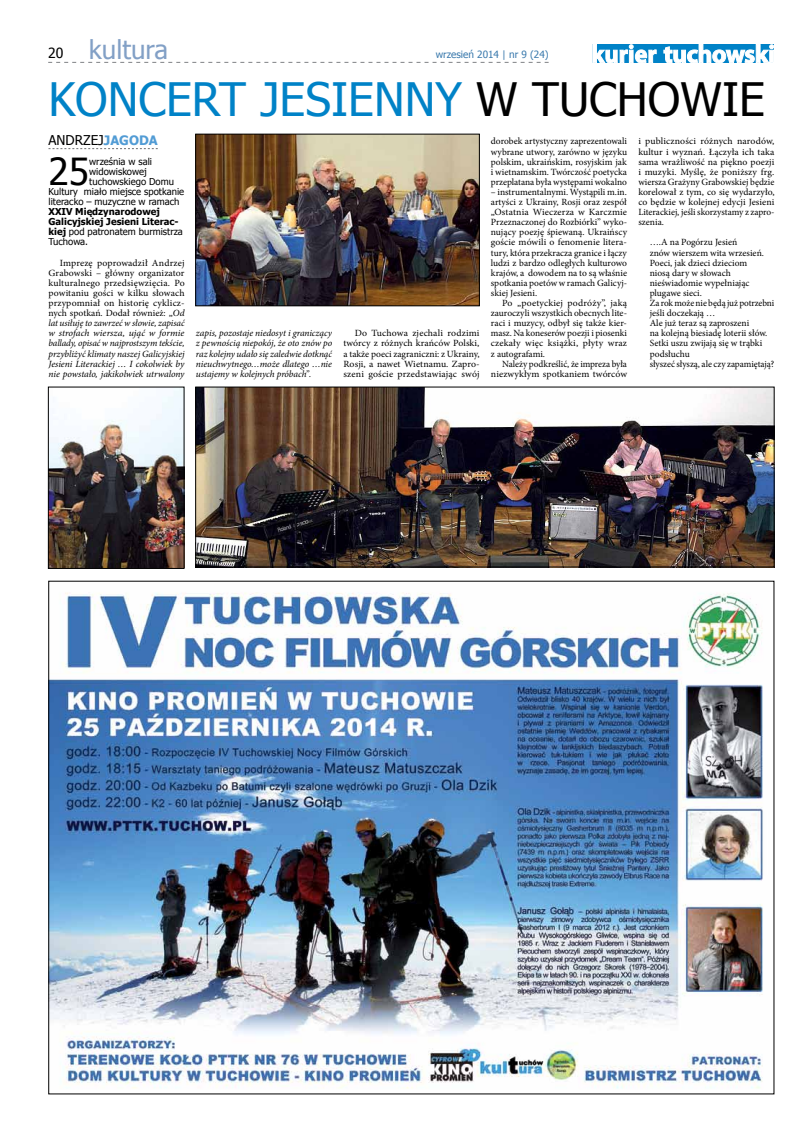
<style>
.page{position:relative;width:808px;height:1134px;background:#fff}
.page>*{position:absolute;margin:0;border:0;box-sizing:border-box;transform-origin:0 0}
.t1{font:46px "Tahoma";color:#0082c7}
.t2{font:37.3px "Tahoma";color:#000}
.t3{font:26px "Tahoma";color:#82a0c6}
.t4{font:13.5px "Tahoma";color:#000}
.t5{font:700 13px "Tahoma";color:#529cd5}
.t6{font:10px "Tahoma";color:#3b7aad}
.t7{font:9.5px/10.1px "Minion Pro";color:#000;text-align:justify}
.t8{font:italic 9.5px/10.1px "Minion Pro";letter-spacing:-.005em;color:#000;text-align:justify}
.t9{font:9.5px "Tahoma";color:#000}
.t10{font:700 9.5px/10.1px "Tahoma";color:#000}
.s1{font-size:14px;color:#000}
.s2{color:#000}
.s3{font-weight:400;font-size:13.5px;color:#000}
.s4{font-weight:400}
.s5{font-style:normal}
</style>
<div class="page">
<svg style="left:48px;top:62px;width:501px;height:1px"></svg>
<div style="left:593px;top:44px;width:181px;height:19px;background:#0082c7"></div>
<svg style="left:592px;top:44px;width:65px;height:19px"></svg>
<svg style="left:663px;top:44px;width:111px;height:19px"></svg>
<img style="left:51px;top:592px;width:712px;height:497px">
<svg style="left:49px;top:148px;width:109px;height:1px"></svg>
<img style="left:197px;top:136px;width:281px;height:168px">
<div style="left:195px;top:134px;width:285px;height:172px;border:1px solid #000"></div>
<img style="left:197px;top:389px;width:575px;height:176px">
<div style="left:195px;top:387px;width:579px;height:180px;border:1px solid #000"></div>
<img style="left:50px;top:389px;width:132px;height:178px">
<div style="left:48px;top:387px;width:136px;height:182px;border:1px solid #000"></div>
<h3 class="t3" style="left:48px;top:33px;width:121px"><span class="s1">20</span> kultura</h3>
<p class="t6" style="left:436px;top:48px;width:114px">wrzesień 2014 | nr 9 (24)</p>
<h1 class="t1" style="left:49px;top:69px;width:695px">KONCERT JESIENNY <span class="s2">W TUCHOWIE</span></h1>
<h3 class="t4" style="left:49px;top:131px;width:10px">And</h3>
<h3 class="t5" style="left:75px;top:131px;width:47px"><span class="s3">rzej</span>Jagoda</h3>
<h2 class="t2" style="left:49px;top:146px;width:42px">25</h2>
<p class="t9" style="left:89px;top:155px;width:64px">września w sali</p>
<p class="t7" style="left:638px;top:136px;width:138px">i publiczności różnych narodów, kultur i wyznań. Łączyła ich taka sama wrażliwość na piękno poezji i muzyki. Myślę, że poniższy frg. wiersza Grażyny Grabowskiej będzie korelował z tym, co się wydarzyło, co będzie w kolejnej edycji Jesieni Literackiej, jeśli skorzystamy z zapro&shy;szenia.</p>
<p class="t7" style="left:650px;top:237px;width:126px;text-align:left">….A na Pogórzu Jesień<br>znów wierszem wita wrzesień.<br>Poeci, jak dzieci dzieciom<br>niosą dary w słowach nieświadomie wypełniając plugawe sieci.<br>Za rok może nie będą już potrzebni jeśli doczekają …<br>Ale już teraz są zaproszeni<br>na kolejną biesiadę loterii słów.<br>Setki uszu zwijają się w trąbki podsłuchu<br>słyszeć słyszą, ale czy zapamiętają?</p>
<p class="t7" style="left:491px;top:136px;width:138px">dorobek artystyczny zaprezentowali wybrane utwory, zarówno w języku polskim, ukraińskim, rosyjskim jak i wietnamskim. Twórczość poetycka przeplatana była występami wokalno</p>
<p class="t7" style="left:491px;top:187px;width:138px">– instrumentalnymi. Wystąpili m.in. artyści z Ukrainy, Rosji oraz zespół „Ostatnia Wieczerza w Karczmie Przeznaczonej do Rozbiórki” wyko&shy;nujący poezję śpiewaną. Ukraińscy goście mówili o fenomenie litera&shy;tury, która przekracza granice i łączy ludzi z bardzo odległych kulturowo krajów, a dowodem na to są właśnie spotkania poetów w ramach Galicyj&shy;skiej Jesieni.</p>
<p class="t7" style="left:491px;top:298px;width:138px;text-indent:11px">Po „poetyckiej podróży”, jaką zauroczyli wszystkich obecnych lite&shy;raci i muzycy, odbył się także kier&shy;masz. Na koneserów poezji i piosenki czekały więc książki, płyty wraz z autografami.</p>
<p class="t7" style="left:491px;top:359px;width:138px;text-align:right">Należy podkreślić, że impreza była niezwykłym spotkaniem twórców</p>
<p class="t9" style="left:89px;top:165px;width:59px">widowiskowej</p>
<p class="t9" style="left:89px;top:175px;width:86px">tuchowskiego Domu</p>
<p class="t9" style="left:49px;top:185px;width:137px">Kultury miało miejsce spotkanie</p>
<p class="t9" style="left:49px;top:195px;width:133px">literacko – muzyczne w ramach</p>
<p class="t10" style="left:49px;top:206px;width:136px">XXIV Międzynarodowej<br>Galicyjskiej Jesieni Literac&shy;kiej <span class="s4">pod patronatem burmistrza<br>Tuchowa.</span></p>
<p class="t8" style="left:49px;top:258px;width:138px;text-indent:11px"><span class="s5">Imprezę poprowadził Andrzej Grabowski – główny organizator kulturalnego przedsięwzięcia. Po powitaniu gości w kilku słowach przypomniał on historię cyklicz&shy;nych spotkań. Dodał również: „</span>Od lat usiłuję to zawrzeć w słowie, zapisać w strofach wiersza, ująć w formie ballady, opisać w najprostszym tekście, przybliżyć klimaty naszej Galicyjskiej Jesieni Literackiej … I cokolwiek by nie powstało, jakikolwiek utrwalony</p>
<p class="t8" style="left:196px;top:328px;width:138px">zapis, pozostaje niedosyt i graniczący z pewnością niepokój, że oto znów po raz kolejny udało się zaledwie dotknąć nieuchwytnego…może dlatego …nie ustajemy w kolejnych próbach”.</p>
<p class="t7" style="left:343px;top:328px;width:138px;text-indent:11px">Do Tuchowa zjechali rodzimi twórcy z różnych krańców Polski, a także poeci zagraniczni: z Ukrainy, Rosji, a nawet Wietnamu. Zapro&shy;szeni goście przedstawiając swój</p>
</div>
